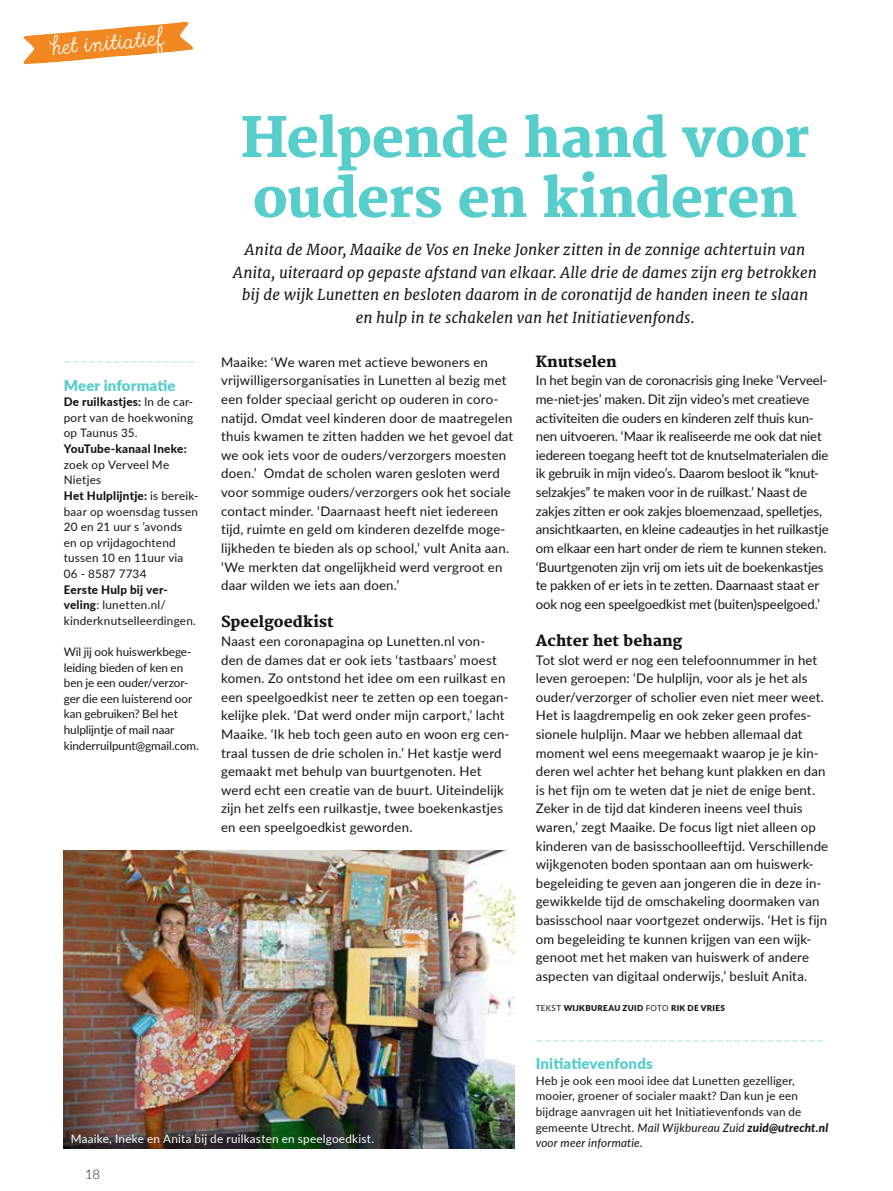
<style>
.page{position:relative;width:893px;height:1191px;background:#fff}
.page>*{position:absolute;margin:0;border:0;box-sizing:border-box;transform-origin:0 0}
.t1{font:800 54px/60px "Merriweather";letter-spacing:-.02em;color:#57cdcc}
.t2{font:33px "True North Script";color:#fff}
.t3{font:italic 15px/22.5px "Merriweather";color:#141415;text-align:center}
.t4{font:15px "True North Script";color:#57cdcc}
.t5{font:800 15px "Merriweather";letter-spacing:.005em;color:#141415}
.t6{font:900 15px "Lato";letter-spacing:.01em;color:#57cdcc}
.t7{font:13.2px/18.6px "Lato";letter-spacing:.01em;color:#141415}
.t8{font:13.2px/18.6px "Lato";letter-spacing:-.01em;color:#141415}
.t9{font:300 13.2px "Lato";color:#141415}
.t10{font:11.7px/15.6px "Lato";letter-spacing:.015em;color:#141415}
.t11{font:11.7px/15.6px "Lato";letter-spacing:-.005em;color:#141415}
.t12{font:11.7px "Lato";letter-spacing:.02em;color:#fff}
.t13{font:800 11.7px "Lato";letter-spacing:.02em;color:#141415}
.t14{font:italic 11.7px "Lato";letter-spacing:.015em;color:#141415}
.t15{font:900 8.1px "Lato";letter-spacing:.045em;color:#141415}
.s1{font-weight:800}
.s2{font-weight:400}
.s3{font-style:italic}
.s4{font-weight:800;font-style:italic}
</style>
<div class="page">
<svg style="left:23px;top:22px;width:170px;height:42px"></svg>
<img style="left:64px;top:850px;width:450px;height:298px">
<h2 class="t2" style="left:49px;top:28px;width:114px;rotate:-5deg">het initiatief</h2>
<p class="t4" style="left:64px;top:350px;width:133px">_ _ _ _ _ _ _ _ _ _ _ _ _ _ _ _</p>
<p class="t6" style="left:64px;top:374px;width:113px">Meer informatie</p>
<p class="t10" style="left:64px;top:394px;width:131px;text-align:justify"><span class="s1">De ruilkastjes:</span> ln de car&shy;port van de hoekwoning op Taunus 35.</p>
<p class="t13" style="left:64px;top:440px;width:124px">YouTube-kanaal Ineke:</p>
<p class="t10" style="left:64px;top:456px;width:136px">zoek op Verveel Me<br>Nietjes<br><span class="s1">Het Hulplijntje:</span> is bereik&shy;baar op woensdag tussen<br>20 en 21 uur s ’avonds<br>en op vrijdagochtend tussen 10 en 11uur via<br>06 - 8587 7734</p>
<p class="t10" style="left:64px;top:581px;width:134px"><span class="s1">Eerste Hulp bij ver&shy;veling</span>: lunetten.nl/ kinderknutselleerdingen.</p>
<p class="t11" style="left:64px;top:643px;width:137px">Wil jij ook huiswerkbege&shy;leiding bieden of ken en ben je een ouder/verzor&shy;ger die een luisterend oor kan gebruiken? Bel het hulplijntje of mail naar kinderruilpunt@gmail.com.</p>
<h1 class="t1" style="left:241px;top:110px;width:570px">Helpende hand voor ouders en kinderen</h1>
<p class="t3" style="left:233px;top:239px;width:585px">Anita de Moor, Maaike de Vos en Ineke Jonker zitten in de zonnige achtertuin van Anita, uiteraard op gepaste afstand van elkaar. Alle drie de dames zijn erg betrokken bij de wijk Lunetten en besloten daarom in de coronatijd de handen ineen te slaan en hulp in te schakelen van het Initiatievenfonds.</p>
<p class="t7" style="left:221px;top:352px;width:294px">Maaike: ‘We waren met actieve bewoners en vrijwilligersorganisaties in Lunetten al bezig met een folder speciaal gericht op ouderen in coro&shy;natijd. Omdat veel kinderen door de maatregelen thuis kwamen te zitten hadden we het gevoel dat we ook iets voor de ouders/verzorgers moesten doen.’ Omdat de scholen waren gesloten werd voor sommige ouders/verzorgers ook het sociale contact minder. ‘Daarnaast heeft niet iedereen tijd, ruimte en geld om kinderen dezelfde moge&shy;lijkheden te bieden als op school,’ vult Anita aan. ‘We merkten dat ongelijkheid werd vergroot en daar wilden we iets aan doen.’</p>
<p class="t5" style="left:221px;top:613px;width:114px">Speelgoedkist</p>
<p class="t7" style="left:221px;top:631px;width:290px">Naast een coronapagina op Lunetten.nl von&shy;den de dames dat er ook iets ‘tastbaars’ moest komen. Zo ontstond het idee om een ruilkast en een speelgoedkist neer te zetten op een toegan&shy;kelijke plek. ‘Dat werd onder mijn carport,’ lacht Maaike. ‘Ik heb toch geen auto en woon erg cen&shy;traal tussen de drie scholen in.’ Het kastje werd gemaakt met behulp van buurtgenoten. Het werd echt een creatie van de buurt. Uiteindelijk zijn het zelfs een ruilkastje, twee boekenkastjes en een speelgoedkist geworden.</p>
<p class="t5" style="left:536px;top:353px;width:83px">Knutselen</p>
<p class="t8" style="left:536px;top:371px;width:294px">In het begin van de coronacrisis ging Ineke ‘Verveel&shy;me-niet-jes’ maken. Dit zijn video’s met creatieve activiteiten die ouders en kinderen zelf thuis kun&shy;nen uitvoeren. ‘Maar ik realiseerde me ook dat niet iedereen toegang heeft tot de knutselmaterialen die ik gebruik in mijn video’s. Daarom besloot ik “knut&shy;selzakjes” te maken voor in de ruilkast.’ Naast de zakjes zitten er ook zakjes bloemenzaad, spelletjes, ansichtkaarten, en kleine cadeautjes in het ruilkastje om elkaar een hart onder de riem te kunnen steken. ‘Buurtgenoten zijn vrij om iets uit de boekenkastjes te pakken of er iets in te zetten. Daarnaast staat er ook nog een speelgoedkist met (buiten)speelgoed.’</p>
<p class="t5" style="left:536px;top:632px;width:148px">Achter het behang</p>
<p class="t7" style="left:536px;top:650px;width:294px">Tot slot werd er nog een telefoonnummer in het leven geroepen: ‘De hulplijn, voor als je het als ouder/verzorger of scholier even niet meer weet.<br>Het is laagdrempelig en ook zeker geen profes&shy;sionele hulplijn. Maar we hebben allemaal dat moment wel eens meegemaakt waarop je je kin&shy;deren wel achter het behang kunt plakken en dan is het fijn om te weten dat je niet de enige bent.<br>Zeker in de tijd dat kinderen ineens veel thuis waren,’ zegt Maaike. De focus ligt niet alleen op kinderen van de basisschoolleeftijd. Verschillende wijkgenoten boden spontaan aan om huiswerk&shy;begeleiding te geven aan jongeren die in deze in&shy;gewikkelde tijd de omschakeling doormaken van basisschool naar voortgezet onderwijs. ‘Het is fijn om begeleiding te kunnen krijgen van een wijk&shy;genoot met het maken van huiswerk of andere aspecten van digitaal onderwijs,’ besluit Anita.</p>
<p class="t15" style="left:536px;top:1002px;width:191px"><span class="s2">TEKST</span> WIJKBUREAU ZUID <span class="s2">FOTO</span> RIK DE VRIES</p>
<p class="t4" style="left:536px;top:1028px;width:290px">_ _ _ _ _ _ _ _ _ _ _ _ _ _ _ _ _ _ _ _ _ _ _ _ _ _ _ _ _ _ _ _ _ _ _</p>
<p class="t6" style="left:536px;top:1052px;width:118px">Initiatievenfonds</p>
<p class="t10" style="left:536px;top:1072px;width:294px">Heb je ook een mooi idee dat Lunetten gezelliger, mooier, groener of socialer maakt? Dan kun je een bijdrage aanvragen uit het Initiatievenfonds van de gemeente Utrecht. <span class="s3">Mail Wijkbureau Zuid</span> <span class="s4">zuid@utrecht.nl</span></p>
<p class="t12" style="left:71px;top:1130px;width:305px">Maaike, Ineke en Anita bij de ruilkasten en speelgoedkist.</p>
<p class="t14" style="left:536px;top:1134px;width:109px">voor meer informatie.</p>
<p class="t9" style="left:85px;top:1164px;width:16px">18</p>
</div>
